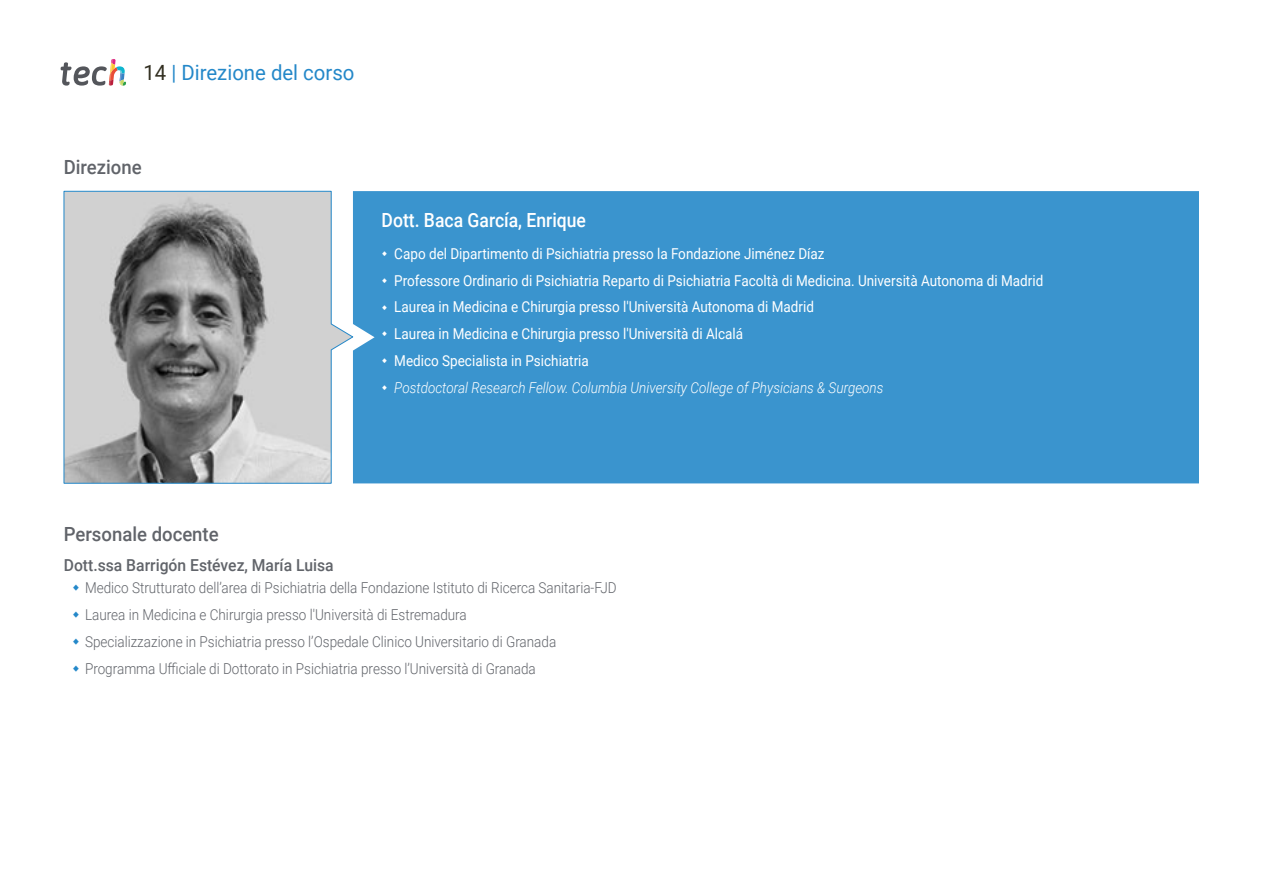
<style>
.page{position:relative;width:1263px;height:893px;background:#fff}
.page>*{position:absolute;margin:0;border:0;box-sizing:border-box;transform-origin:0 0}
.t1{font:21px "Roboto";color:#2488c9}
.t2{font:500 19.5px "Roboto";color:#61646a;scale:.95 1}
.t3{font:500 19.5px "Roboto";color:#fff;scale:.9 1}
.t4{font:500 16.5px "Roboto";color:#61646a;scale:.95 1}
.t5{font:15px/26.7px "Roboto";color:#fff;scale:.9 1}
.t6{font:300 15px/26.7px "Roboto";color:#61646a;scale:.9 1}
.t7{font:italic 300 15px "Roboto";color:#fff;scale:.9 1}
.s1{color:#312e20}
</style>
<div class="page">
<svg style="left:61px;top:59px;width:65px;height:27px"></svg>
<div style="left:353px;top:191px;width:846px;height:292px;background:#3a94ce"></div>
<svg style="left:64px;top:191px;width:289px;height:293px;background:#aeafaf"></svg>
<svg style="left:382px;top:251px;width:5px;height:5px"></svg>
<svg style="left:382px;top:278px;width:5px;height:5px"></svg>
<svg style="left:382px;top:305px;width:5px;height:5px"></svg>
<svg style="left:382px;top:331px;width:5px;height:5px"></svg>
<svg style="left:382px;top:358px;width:5px;height:5px"></svg>
<svg style="left:382px;top:385px;width:5px;height:5px"></svg>
<h1 class="t1" style="left:144px;top:57px;width:213px"><span class="s1">14</span> | Direzione del corso</h1>
<h2 class="t2" style="left:64px;top:153px;width:84px">Direzione</h2>
<h2 class="t2" style="left:64px;top:520px;width:165px">Personale docente</h2>
<h2 class="t3" style="left:382px;top:206px;width:229px">Dott. Baca García, Enrique</h2>
<p class="t5" style="left:394px;top:239px;width:723px">Capo del Dipartimento di Psichiatria presso la Fondazione Jiménez Díaz<br>Professore Ordinario di Psichiatria Reparto di Psichiatria Facoltà di Medicina. Università Autonoma di Madrid Laurea in Medicina e Chirurgia presso l'Università Autonoma di Madrid<br>Laurea in Medicina e Chirurgia presso l'Università di Alcalá<br>Medico Specialista in Psichiatria</p>
<p class="t7" style="left:394px;top:377px;width:545px">Postdoctoral Research Fellow. Columbia University College of Physicians &amp; Surgeons</p>
<p class="t4" style="left:64px;top:553px;width:286px">Dott.ssa Barrigón Estévez, María Luisa</p>
<p class="t6" style="left:85px;top:574px;width:592px">Medico Strutturato dell’area di Psichiatria della Fondazione Istituto di Ricerca Sanitaria-FJD Laurea in Medicina e Chirurgia presso l'Università di Estremadura<br>Specializzazione in Psichiatria presso l’Ospedale Clinico Universitario di Granada Programma Ufficiale di Dottorato in Psichiatria presso l’Università di Granada</p>
</div>
